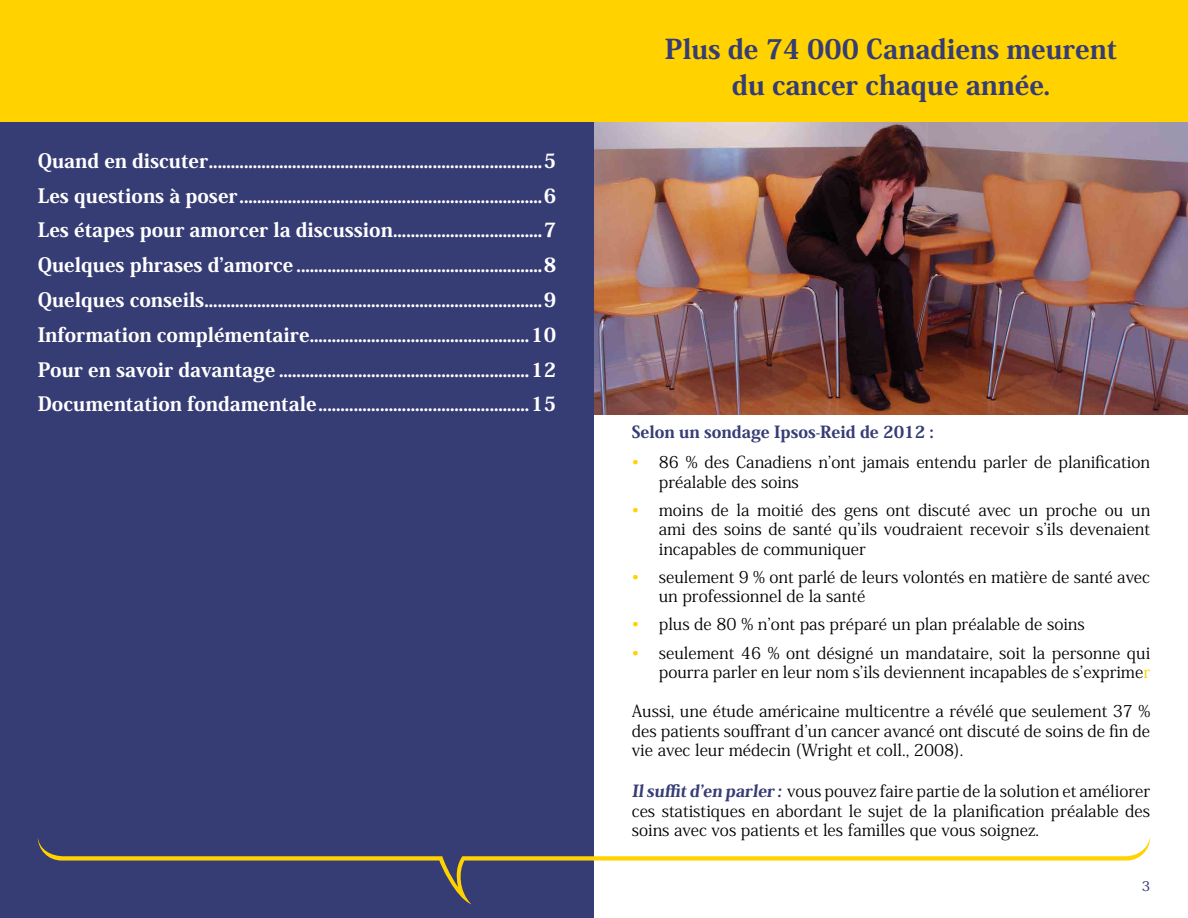
<style>
.page{position:relative;width:1188px;height:918px;background:#fff}
.page>*{position:absolute;margin:0;border:0;box-sizing:border-box;transform-origin:0 0}
.t1{font:800 27px/36px "Koz Min Pro";color:#363c74;text-align:center}
.t2{font:800 19.5px "Koz Min Pro";color:#fff}
.t3{font:16.5px/19.5px "Koz Min Pro";color:#000;text-align:justify}
.t4{font:800 16.5px "Koz Min Pro";color:#363c74}
.t5{font:500 13.5px "Koz Min Pro";color:#363c74}
.s1{color:#ffd200}
.s2{font-weight:800;color:#363c74}
</style>
<div class="page">
<img style="left:594px;top:121px;width:594px;height:294px">
<div style="left:0;top:0;width:594px;height:918px;background:#363c74"></div>
<svg style="left:38px;top:838px;width:1112px;height:66px"></svg>
<div style="left:0;top:0;width:1188px;height:121px;background:#ffd200"></div>
<p class="t2" style="left:38px;top:146px;width:520px">Quand en discuter............................................................................5</p>
<p class="t2" style="left:38px;top:181px;width:520px">Les questions à poser.....................................................................6</p>
<p class="t2" style="left:38px;top:216px;width:520px">Les étapes pour amorcer la discussion..................................7</p>
<p class="t2" style="left:38px;top:251px;width:520px">Quelques phrases d’amorce ........................................................8</p>
<p class="t2" style="left:38px;top:285px;width:520px">Quelques conseils.............................................................................9</p>
<p class="t2" style="left:38px;top:320px;width:520px">Information complémentaire..................................................10</p>
<p class="t2" style="left:38px;top:355px;width:520px">Pour en savoir davantage .........................................................12</p>
<p class="t2" style="left:38px;top:390px;width:520px">Documentation fondamentale................................................15</p>
<p class="t1" style="left:665px;top:30px;width:454px">Plus de 74 000 Canadiens meurent du cancer chaque année.</p>
<p class="t4" style="left:632px;top:419px;width:303px">Selon un sondage Ipsos-Reid de 2012 :</p>
<p class="t3" style="left:659px;top:452px;width:493px;text-indent:-27px"><span class="s1">•</span> 86 % des Canadiens n’ont jamais entendu parler de planification préalable des soins</p>
<p class="t3" style="left:659px;top:499px;width:493px;text-indent:-27px"><span class="s1">•</span> moins de la moitié des gens ont discuté avec un proche ou un ami des soins de santé qu’ils voudraient recevoir s’ils devenaient incapables de communiquer</p>
<p class="t3" style="left:659px;top:566px;width:493px;text-indent:-27px"><span class="s1">•</span> seulement 9 % ont parlé de leurs volontés en matière de santé avec un professionnel de la santé</p>
<p class="t3" style="left:632px;top:614px;width:455px"><span class="s1">•</span> plus de 80 % n’ont pas préparé un plan préalable de soins</p>
<p class="t3" style="left:632px;top:642px;width:520px;text-align:right"><span class="s1">•</span> seulement 46 % ont désigné un mandataire, soit la personne qui pourra parler en leur nom s’ils deviennent incapables de s’exprime<span class="s1">r</span></p>
<p class="t3" style="left:632px;top:701px;width:520px">Aussi, une étude américaine multicentre a révélé que seulement 37 % des patients souffrant d’un cancer avancé ont discuté de soins de fin de vie avec leur médecin (Wright et coll., 2008).</p>
<p class="t3" style="left:632px;top:781px;width:520px"><span class="s2">Il suffit d’en parler :</span> vous pouvez faire partie de la solution et améliorer ces statistiques en abordant le sujet de la planification préalable des soins avec vos patients et les familles que vous soignez.</p>
<p class="t5" style="left:1142px;top:876px;width:10px">3</p>
</div>
